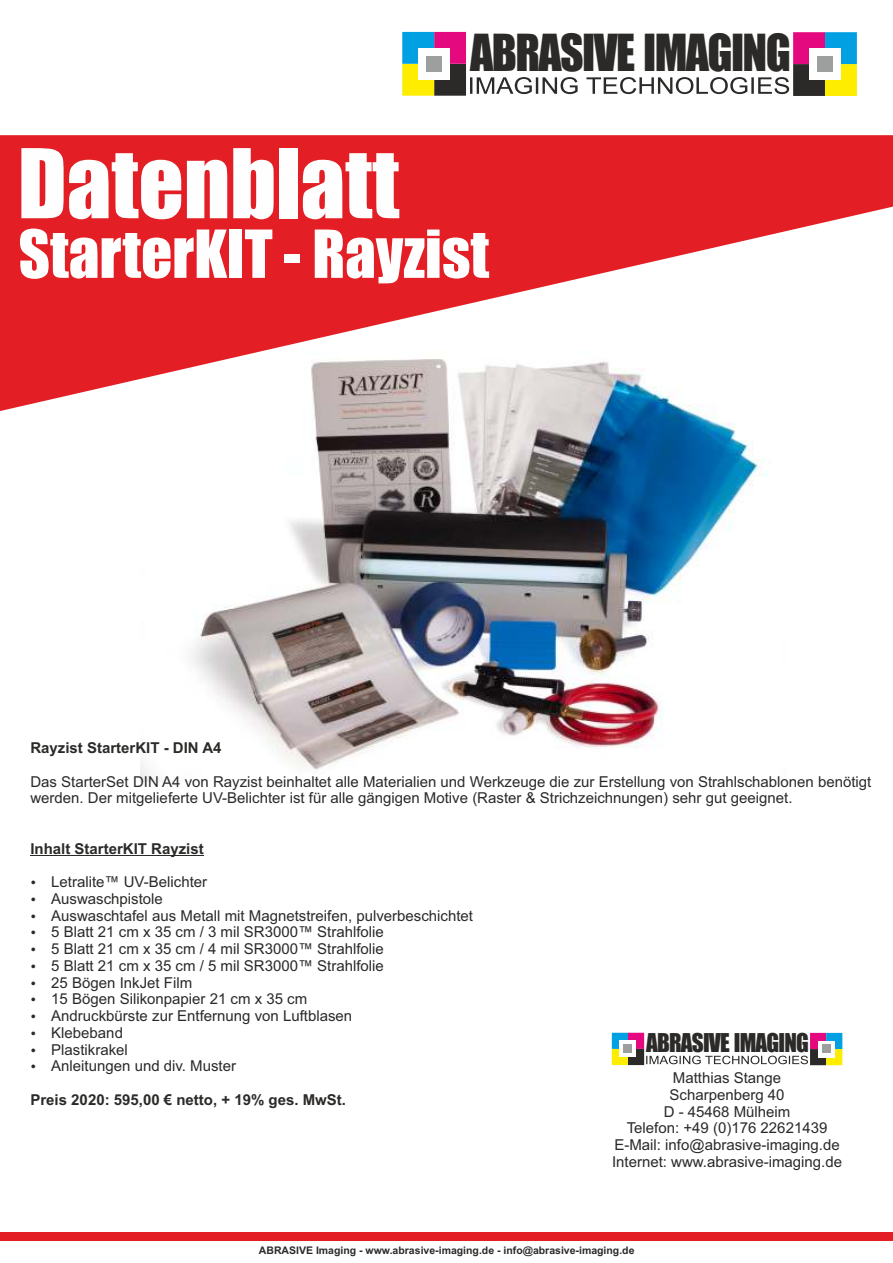
<style>
.page{position:relative;width:893px;height:1263px;background:#fff}
.page>*{position:absolute;margin:0;border:0;box-sizing:border-box;transform-origin:0 0}
.t1{font:88.65px "Impact";color:#fefefe}
.t2{font:61.05px "Impact";color:#fefefe}
.t3{font:47.25px "Impact";letter-spacing:-.035em;color:#2b2a29}
.t4{font:24px "Impact";letter-spacing:-.035em;color:#2b2a29}
.t5{font:15px/16.8px "Arial";color:#2b2a29}
.t6{font:700 15px "Arial";color:#2b2a29}
.t7{font:700 10.5px "Arial";color:#2b2a29}
</style>
<div class="page">
<img style="left:140px;top:414px;width:627px;height:367px">
<div style="left:793px;top:64px;width:32px;height:32px;background:#2b2a29"></div>
<div style="left:825px;top:64px;width:32px;height:32px;background:#ffed00"></div>
<div style="left:793px;top:32px;width:32px;height:32px;background:#e5097f"></div>
<div style="left:825px;top:32px;width:32px;height:32px;background:#00a0e3"></div>
<div style="left:809px;top:48px;width:32px;height:32px;background:#fefefe"></div>
<div style="left:817px;top:56px;width:16px;height:16px;background:#9d9e9e"></div>
<div style="left:434px;top:64px;width:32px;height:32px;background:#2b2a29"></div>
<div style="left:402px;top:64px;width:32px;height:32px;background:#ffed00"></div>
<div style="left:434px;top:32px;width:32px;height:32px;background:#e5097f"></div>
<div style="left:402px;top:32px;width:32px;height:32px;background:#00a0e3"></div>
<div style="left:418px;top:48px;width:32px;height:32px;background:#fefefe"></div>
<div style="left:426px;top:56px;width:16px;height:16px;background:#9d9e9e"></div>
<svg style="left:470px;top:77px;width:319px;height:17px"></svg>
<svg style="left:0;top:135px;width:893px;height:279px;fill:#e31e24"></svg>
<div style="left:0;top:1232px;width:893px;height:8px;background:#e31e24"></div>
<hr style="left:30px;top:855px;width:174px;height:1px;background:#2b2a29">
<div style="left:810px;top:1049px;width:16px;height:16px;background:#2b2a29"></div>
<div style="left:826px;top:1049px;width:16px;height:16px;background:#ffed00"></div>
<div style="left:810px;top:1033px;width:16px;height:16px;background:#e5097f"></div>
<div style="left:826px;top:1033px;width:16px;height:16px;background:#00a0e3"></div>
<div style="left:818px;top:1041px;width:16px;height:16px;background:#fefefe"></div>
<div style="left:822px;top:1045px;width:8px;height:8px;background:#9d9e9e"></div>
<div style="left:628px;top:1049px;width:16px;height:16px;background:#2b2a29"></div>
<div style="left:612px;top:1049px;width:16px;height:16px;background:#ffed00"></div>
<div style="left:628px;top:1033px;width:16px;height:16px;background:#e5097f"></div>
<div style="left:612px;top:1033px;width:16px;height:16px;background:#00a0e3"></div>
<div style="left:620px;top:1041px;width:16px;height:16px;background:#fefefe"></div>
<div style="left:624px;top:1045px;width:8px;height:8px;background:#9d9e9e"></div>
<svg style="left:646px;top:1056px;width:162px;height:8px"></svg>
<h3 class="t3" style="left:470px;top:33px;width:322px">ABRASIVE IMAGING</h3>
<h1 class="t1" style="left:18px;top:148px;width:383px">Datenblatt</h1>
<h2 class="t2" style="left:19px;top:230px;width:472px">StarterKIT - Rayzist</h2>
<p class="t6" style="left:30px;top:742px;width:193px">Rayzist StarterKIT - DIN A4</p>
<p class="t5" style="left:30px;top:774px;width:842px">Das StarterSet DIN A4 von Rayzist beinhaltet alle Materialien und Werkzeuge die zur Erstellung von Strahlschablonen benötigt werden. Der mitgelieferte UV-Belichter ist für alle gängigen Motive (Raster &amp; Strichzeichnungen) sehr gut geeignet.</p>
<p class="t6" style="left:30px;top:843px;width:175px">Inhalt StarterKIT Rayzist</p>
<p class="t5" style="left:51px;top:875px;width:423px">Letralite™ UV-Belichter<br>Auswaschpistole<br>Auswaschtafel aus Metall mit Magnetstreifen, pulverbeschichtet 5 Blatt 21 cm x 35 cm / 3 mil SR3000™ Strahlfolie<br>5 Blatt 21 cm x 35 cm / 4 mil SR3000™ Strahlfolie<br>5 Blatt 21 cm x 35 cm / 5 mil SR3000™ Strahlfolie<br>25 Bögen InkJet Film<br>15 Bögen Silikonpapier 21 cm x 35 cm<br>Andruckbürste zur Entfernung von Luftblasen<br>Klebeband<br>Plastikrakel<br>Anleitungen und div. Muster</p>
<p class="t6" style="left:30px;top:1094px;width:317px">Preis 2020: 595,00 € netto, + 19% ges. MwSt.</p>
<h3 class="t4" style="left:646px;top:1033px;width:164px">ABRASIVE IMAGING</h3>
<p class="t5" style="left:612px;top:1071px;width:232px;text-align:center">Matthias Stange<br>Scharpenberg 40<br>D - 45468 Mülheim<br>Telefon: +49 (0)176 22621439<br>E-Mail: info@abrasive-imaging.de<br>Internet: www.abrasive-imaging.de</p>
<p class="t7" style="left:259px;top:1246px;width:377px">ABRASIVE Imaging - www.abrasive-imaging.de - info@abrasive-imaging.de</p>
</div>
